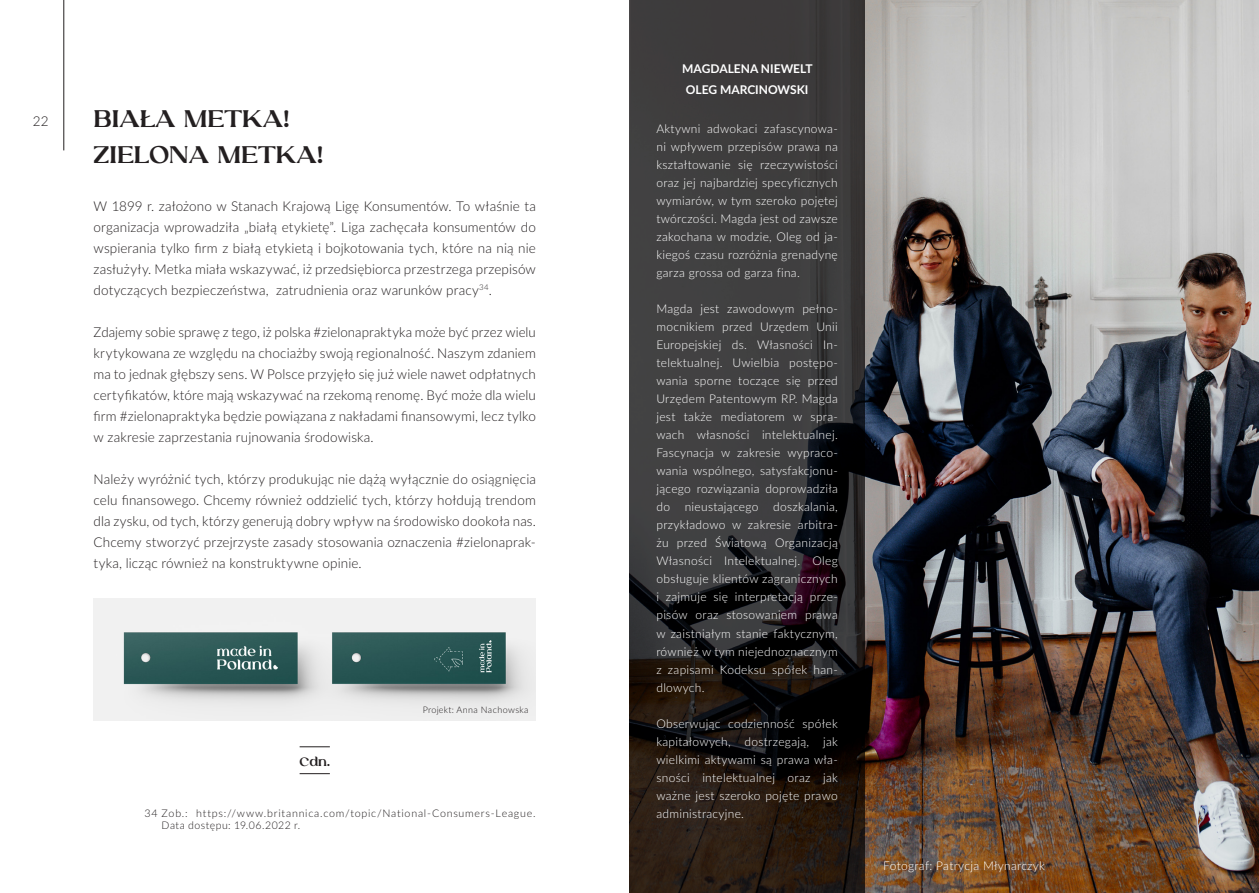
<style>
.page{position:relative;width:1259px;height:893px;background:#fff}
.page>*{position:absolute;margin:0;border:0;box-sizing:border-box;transform-origin:0 0}
.wyroznik{font:500 24px/36px "Laviossa";color:#231f20}
._27_akapit_P4_GLOWNY{font:300 13.5px/21px "Lato";letter-spacing:.01em;color:#231f20;text-align:justify}
.footnotes{font:300 12px/18px "Lato";letter-spacing:.025em;color:#fff;text-align:justify}
.footnotes-2{font:700 12px/21px "Lato";color:#fff;text-align:center}
.male_wyroznienie{font:500 12px "Laviossa";color:#231f20}
.footnotes-3{font:300 10.5px/12.6px "Lato";letter-spacing:.065em;color:#231f20}
.footnotes-4{font:300 9px "Lato";letter-spacing:.045em;color:#231f20}
</style>
<div class="page">
<hr style="left:63px;top:0;width:1px;height:150px;background:#231f20">
<img style="left:865px;top:0;width:394px;height:893px">
<svg style="left:629px;top:0;width:236px;height:893px;background:#312d2d"></svg>
<hr style="left:300px;top:773px;width:30px;height:1px;background:#231f20">
<hr style="left:300px;top:746px;width:30px;height:1px;background:#231f20">
<img style="left:94px;top:598px;width:442px;height:122px">
<p class="_27_akapit_P4_GLOWNY" style="left:33px;top:111px;width:17px">22</p>
<p class="wyroznik" style="left:94px;top:100px;width:231px">BIAŁA METKA!<br>ZIELONA METKA!</p>
<p class="_27_akapit_P4_GLOWNY" style="left:94px;top:195px;width:444px">W 1899 r. założono w Stanach Krajową Ligę Konsumentów. To właśnie ta organizacja wprowadziła „białą etykietę”. Liga zachęcała konsumentów do wspierania tylko firm z białą etykietą i bojkotowania tych, które na nią nie zasłużyły. Metka miała wskazywać, iż przedsiębiorca przestrzega przepisów dotyczących bezpieczeństwa, zatrudnienia oraz warunków pracy<sup>34</sup>.</p>
<p class="_27_akapit_P4_GLOWNY" style="left:94px;top:321px;width:444px">Zdajemy sobie sprawę z tego, iż polska #zielonapraktyka może być przez wielu krytykowana ze względu na chociażby swoją regionalność. Naszym zdaniem ma to jednak głębszy sens. W Polsce przyjęło się już wiele nawet odpłatnych certyfikatów, które mają wskazywać na rzekomą renomę. Być może dla wielu firm #zielonapraktyka będzie powiązana z nakładami finansowymi, lecz tylko w zakresie zaprzestania rujnowania środowiska.</p>
<p class="_27_akapit_P4_GLOWNY" style="left:94px;top:468px;width:444px">Należy wyróżnić tych, którzy produkując nie dążą wyłącznie do osiągnięcia celu finansowego. Chcemy również oddzielić tych, którzy hołdują trendom dla zysku, od tych, którzy generują dobry wpływ na środowisko dookoła nas.<br>Chcemy stworzyć przejrzyste zasady stosowania oznaczenia #zielonaprak&shy;tyka, licząc również na konstruktywne opinie.</p>
<p class="male_wyroznienie" style="left:300px;top:753px;width:32px">Cdn.</p>
<p class="footnotes-4" style="left:423px;top:703px;width:107px">Projekt: Anna Nachowska</p>
<p class="footnotes-3" style="left:162px;top:806px;width:375px;text-indent:-17px">34 Zob.: https://www.britannica.com/topic/National-Consumers-League.<br>Data dostępu: 19.06.2022 r.</p>
<p class="footnotes-2" style="left:682px;top:58px;width:132px">MAGDALENA NIEWELT<br>OLEG MARCINOWSKI</p>
<p class="footnotes" style="left:656px;top:120px;width:183px">Aktywni adwokaci zafascynowa&shy;ni wpływem przepisów prawa na kształtowanie się rzeczywistości oraz jej najbardziej specyficznych wymiarów, w tym szeroko pojętej twórczości. Magda jest od zawsze zakochana w modzie, Oleg od ja&shy;kiegoś czasu rozróżnia grenadynę garza grossa od garza fina.</p>
<p class="footnotes" style="left:656px;top:300px;width:183px">Magda jest zawodowym pełno&shy;mocnikiem przed Urzędem Unii Europejskiej ds. Własności In&shy;telektualnej. Uwielbia postępo&shy;wania sporne toczące się przed Urzędem Patentowym RP. Magda jest także mediatorem w spra&shy;wach własności intelektualnej.<br>Fascynacja w zakresie wypraco&shy;wania wspólnego, satysfakcjonu&shy;jącego rozwiązania doprowadziła do nieustającego doszkalania, przykładowo w zakresie arbitra&shy;żu przed Światową Organizacją Własności Intelektualnej. Oleg obsługuje klientów zagranicznych i zajmuje się interpretacją prze&shy;pisów oraz stosowaniem prawa w zaistniałym stanie faktycznym, również w tym niejednoznacznym z zapisami Kodeksu spółek han&shy;dlowych.</p>
<p class="footnotes" style="left:656px;top:714px;width:183px">Obserwując codzienność spółek kapitałowych, dostrzegają, jak wielkimi aktywami są prawa wła&shy;sności intelektualnej oraz jak ważne jest szeroko pojęte prawo administracyjne.</p>
<p class="footnotes" style="left:883px;top:856px;width:163px">Fotograf: Patrycja Młynarczyk</p>
</div>
